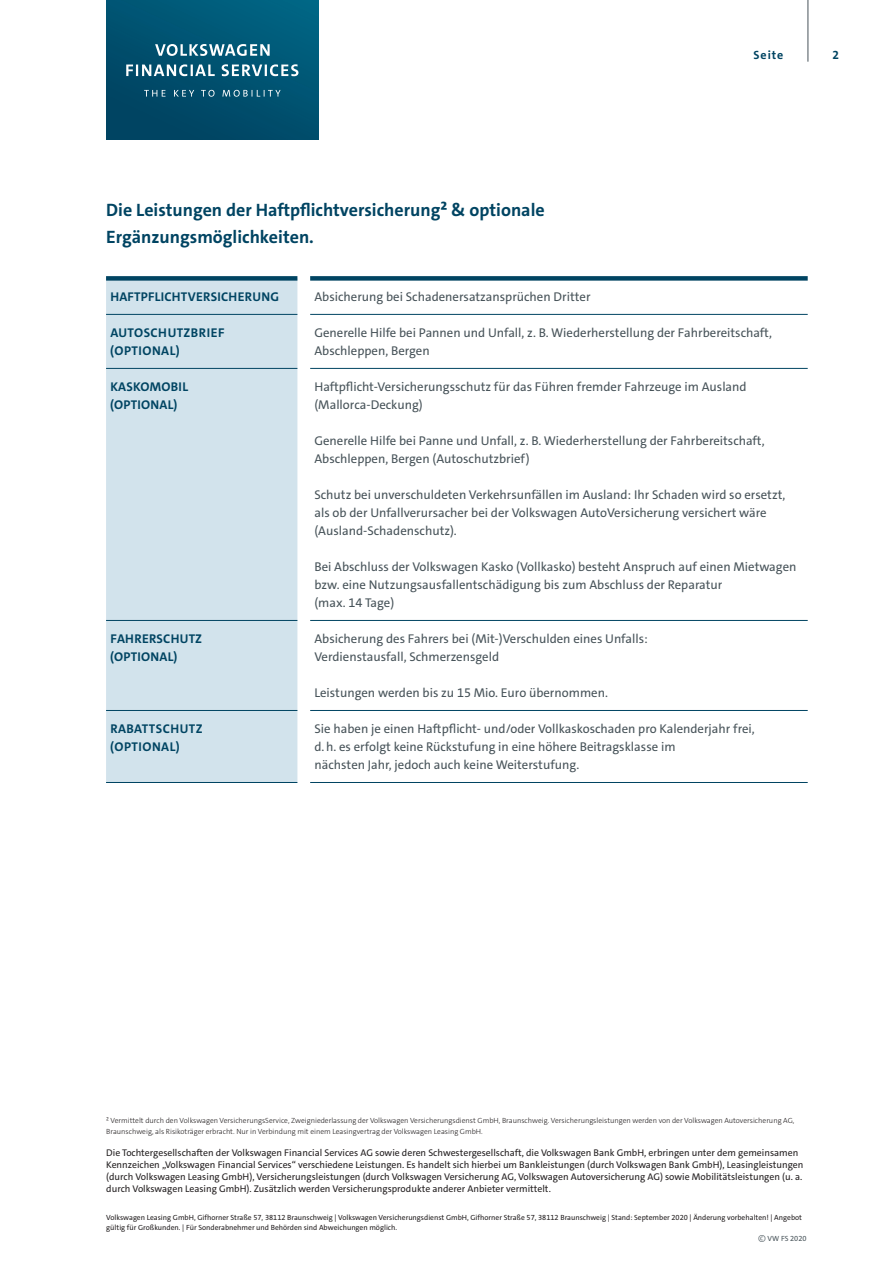
<style>
.page{position:relative;width:893px;height:1263px;background:#fff}
.page>*{position:absolute;margin:0;border:0;box-sizing:border-box;transform-origin:0 0}
.t1{font:700 18px/27px "VWAG The Sans";color:#004462}
.t2{font:12.75px/18px "VWAG The Sans";color:#475359}
.t3{font:700 12.75px/18px "VWAG The Sans";letter-spacing:.02em;color:#004462}
.t4{font:700 12.75px/18px "VWAG The Sans";letter-spacing:.04em;color:#004462}
.t5{font:700 12px "VWAG The Sans";letter-spacing:.08em;color:#004462}
.t6{font:9.75px/12px "VWAG The Sans";color:#231f20}
.t7{font:300 7.5px/10.5px "VWAG The Sans";color:#231f20}
.t8{font:7.5px/10.5px "VWAG The Sans";color:#231f20}
.t9{font:7.5px "VWAG The Sans";color:#475359}
.s1{font-weight:300;font-size:10.5px}
</style>
<div class="page">
<div style="left:106px;top:0;width:213px;height:139px;background:linear-gradient(to right,#004968,#005a79)"></div>
<svg style="left:126px;top:44px;width:172px;height:53px"></svg>
<hr style="left:807px;top:0;width:1px;height:62px;background:#475359">
<div style="left:106px;top:281px;width:191px;height:501px;background:#d2e3ec"></div>
<div style="left:106px;top:276px;width:191px;height:5px;background:#004462"></div>
<div style="left:310px;top:276px;width:498px;height:5px;background:#004462"></div>
<hr style="left:106px;top:314px;width:191px;height:1px;background:#004462">
<hr style="left:106px;top:368px;width:191px;height:1px;background:#004462">
<hr style="left:106px;top:620px;width:191px;height:1px;background:#004462">
<hr style="left:106px;top:710px;width:191px;height:1px;background:#004462">
<hr style="left:106px;top:782px;width:191px;height:1px;background:#004462">
<hr style="left:310px;top:314px;width:498px;height:1px;background:#004462">
<hr style="left:310px;top:368px;width:498px;height:1px;background:#004462">
<hr style="left:310px;top:620px;width:498px;height:1px;background:#004462">
<hr style="left:310px;top:710px;width:498px;height:1px;background:#004462">
<hr style="left:310px;top:782px;width:498px;height:1px;background:#004462">
<h1 class="t1" style="left:106px;top:196px;width:440px">Die Leistungen der Haftpflichtversicherung² &amp; optionale<br>Ergänzungsmöglichkeiten.</h1>
<p class="t5" style="left:754px;top:47px;width:31px">Seite</p>
<p class="t5" style="left:832px;top:47px;width:8px">2</p>
<p class="t3" style="left:110px;top:287px;width:170px">HAFTPFLICHTVERSICHERUNG</p>
<p class="t2" style="left:314px;top:287px;width:278px">Absicherung bei Schadenersatzansprüchen Dritter</p>
<p class="t4" style="left:110px;top:323px;width:116px">AUTOSCHUTZBRIEF (OPTIONAL)</p>
<p class="t2" style="left:314px;top:323px;width:459px">Generelle Hilfe bei Pannen und Unfall, z. B. Wiederherstellung der Fahrbereitschaft,<br>Abschleppen, Bergen</p>
<p class="t3" style="left:110px;top:377px;width:79px">KASKOMOBIL (OPTIONAL)</p>
<p class="t2" style="left:314px;top:377px;width:434px">Haftpflicht-Versicherungsschutz für das Führen fremder Fahrzeuge im Ausland (Mallorca-Deckung)</p>
<p class="t2" style="left:314px;top:431px;width:452px">Generelle Hilfe bei Panne und Unfall, z. B. Wiederherstellung der Fahrbereitschaft,<br>Abschleppen, Bergen (Autoschutzbrief)</p>
<p class="t2" style="left:314px;top:485px;width:473px">Schutz bei unverschuldeten Verkehrsunfällen im Ausland: Ihr Schaden wird so ersetzt, als ob der Unfallverursacher bei der Volkswagen AutoVersicherung versichert wäre (Ausland-Schadenschutz).</p>
<p class="t2" style="left:314px;top:557px;width:484px">Bei Abschluss der Volkswagen Kasko (Vollkasko) besteht Anspruch auf einen Mietwagen bzw. eine Nutzungsausfallentschädigung bis zum Abschluss der Reparatur<br>(max. 14 Tage)</p>
<p class="t3" style="left:110px;top:629px;width:93px">FAHRERSCHUTZ (OPTIONAL)</p>
<p class="t2" style="left:314px;top:629px;width:335px">Absicherung des Fahrers bei (Mit-)Verschulden eines Unfalls:<br>Verdienstausfall, Schmerzensgeld</p>
<p class="t2" style="left:314px;top:683px;width:295px">Leistungen werden bis zu 15 Mio. Euro übernommen.</p>
<p class="t4" style="left:110px;top:719px;width:94px">RABATTSCHUTZ (OPTIONAL)</p>
<p class="t2" style="left:314px;top:719px;width:442px">Sie haben je einen Haftpflicht- und/oder Vollkaskoschaden pro Kalenderjahr frei, d.h. es erfolgt keine Rückstufung in eine höhere Beitragsklasse im<br>nächsten Jahr, jedoch auch keine Weiterstufung.</p>
<p class="t7" style="left:106px;top:1115px;width:690px">² Vermittelt durch den Volkswagen VersicherungsService, Zweigniederlassung der Volkswagen Versicherungsdienst GmbH, Braunschweig. Versicherungsleistungen werden von der Volkswagen Autoversicherung AG,<br>Braunschweig, als Risikoträger erbracht. Nur in Verbindung mit einem Leasingvertrag der Volkswagen Leasing GmbH.</p>
<p class="t6" style="left:106px;top:1147px;width:699px">Die Tochtergesellschaften der Volkswagen Financial Services AG sowie deren Schwestergesellschaft, die Volkswagen Bank GmbH, erbringen unter dem gemeinsamen Kennzeichen „Volkswagen Financial Services“ verschiedene Leistungen. Es handelt sich hierbei um Bankleistungen (durch Volkswagen Bank GmbH), Leasingleistungen (durch Volkswagen Leasing GmbH), Versicherungsleistungen (durch Volkswagen Versicherung AG, Volkswagen Autoversicherung AG) sowie Mobilitätsleistungen (u. a. durch Volkswagen Leasing GmbH). Zusätzlich werden Versicherungsprodukte anderer Anbieter vermittelt.</p>
<p class="t8" style="left:106px;top:1212px;width:697px">Volkswagen Leasing GmbH, Gifhorner Straße 57, 38112 Braunschweig | Volkswagen Versicherungsdienst GmbH, Gifhorner Straße 57, 38112 Braunschweig | Stand: September 2020 | Änderung vorbehalten! | Angebot gültig für Großkunden. | Für Sonderabnehmer und Behörden sind Abweichungen möglich.</p>
<p class="t9" style="left:758px;top:1234px;width:50px"><span class="s1">©</span> VW FS 2020</p>
</div>
